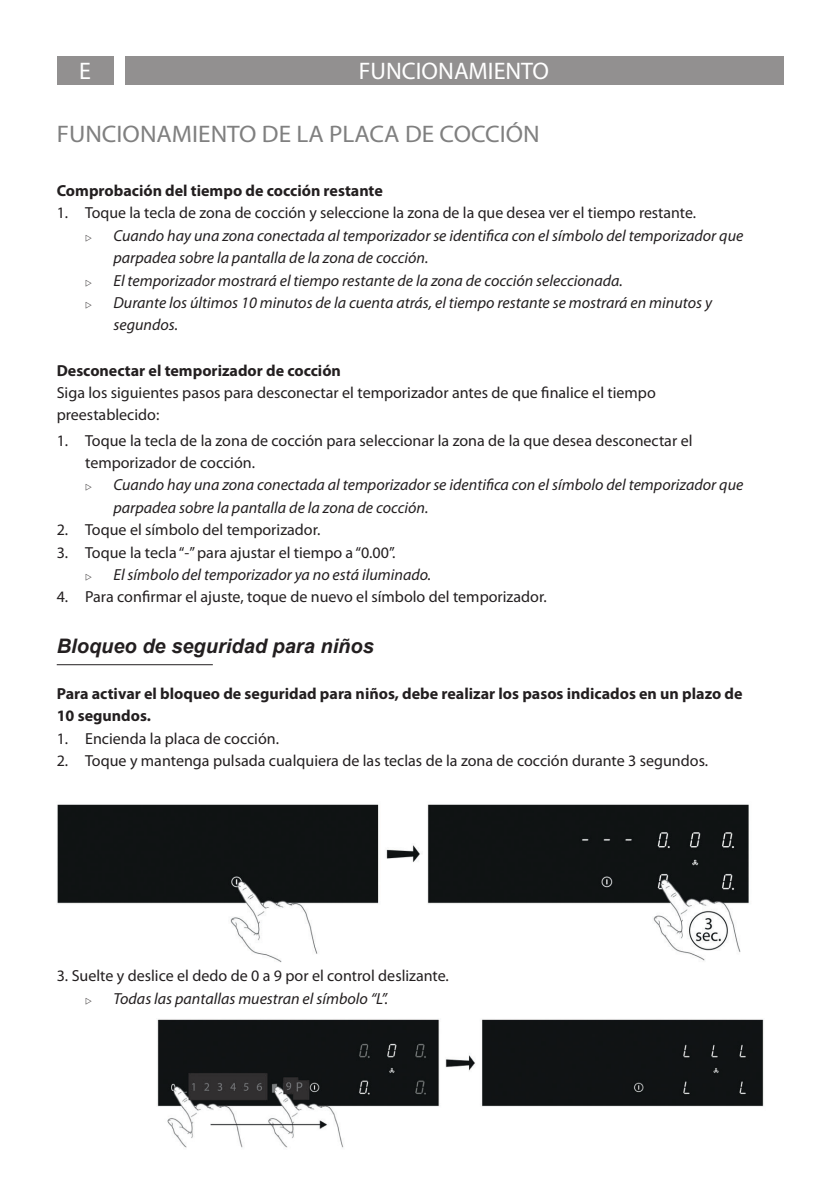
<style>
.page{position:relative;width:840px;height:1191px;background:#fff}
.page>*{position:absolute;margin:0;border:0;box-sizing:border-box;transform-origin:0 0}
.t1{font:24px "Myriad Pro";color:#fff}
.t2{font:24px "Myriad Pro";color:#808080;scale:1.05 1}
.t3{font:italic 700 20px "Arial";color:#231f20}
.t4{font:16px/22.4px "Myriad Pro";color:#231f20}
.t5{font:italic 16px/22.4px "Myriad Pro";color:#231f20}
.t6{font:700 16px/22.4px "Myriad Pro";color:#231f20}
</style>
<div class="page">
<div style="left:125px;top:57px;width:657px;height:28px;background:#929090"></div>
<div style="left:57px;top:57px;width:56px;height:28px;background:#929090"></div>
<img style="left:57px;top:804px;width:692px;height:158px">
<img style="left:157px;top:1019px;width:607px;height:129px">
<hr style="left:57px;top:664px;width:156px;height:1px;background:#231f20">
<h1 class="t1" style="left:71px;top:56px;width:29px">N LE</h1>
<h1 class="t1" style="left:314px;top:56px;width:281px">REINIGI G E ONDERHOUD</h1>
<h1 class="t1" style="left:359px;top:56px;width:192px">FUNCIONAMIENTO</h1>
<h1 class="t1" style="left:77px;top:56px;width:17px">D</h1>
<h1 class="t1" style="left:376px;top:56px;width:156px">ANWEISU G N</h1>
<p class="t2" style="left:57px;top:119px;width:461px">FUNCIONAMIENTO DE LA PLACA DE COCCIÓN</p>
<p class="t6" style="left:57px;top:179px;width:327px">Comprobación del tiempo de cocción restante</p>
<p class="t4" style="left:57px;top:201px;width:640px">1. Toque la tecla de zona de cocción y seleccione la zona de la que desea ver el tiempo restante.</p>
<p class="t5" style="left:113px;top:224px;width:631px">Cuando hay una zona conectada al temporizador se identifica con el símbolo del temporizador que parpadea sobre la pantalla de la zona de cocción.</p>
<p class="t5" style="left:113px;top:269px;width:510px">El temporizador mostrará el tiempo restante de la zona de cocción seleccionada.</p>
<p class="t5" style="left:113px;top:291px;width:599px">Durante los últimos 10 minutos de la cuenta atrás, el tiempo restante se mostrará en minutos y segundos.</p>
<p class="t6" style="left:57px;top:358px;width:285px">Desconectar el temporizador de cocción</p>
<p class="t4" style="left:57px;top:381px;width:600px">Siga los siguientes pasos para desconectar el temporizador antes de que finalice el tiempo preestablecido:</p>
<p class="t4" style="left:85px;top:429px;width:608px;text-indent:-28px">1. Toque la tecla de la zona de cocción para seleccionar la zona de la que desea desconectar el temporizador de cocción.</p>
<p class="t5" style="left:113px;top:473px;width:631px">Cuando hay una zona conectada al temporizador se identifica con el símbolo del temporizador que parpadea sobre la pantalla de la zona de cocción.</p>
<p class="t4" style="left:57px;top:518px;width:265px">2. Toque el símbolo del temporizador.</p>
<p class="t4" style="left:57px;top:541px;width:340px">3. Toque la tecla “-” para ajustar el tiempo a “0.00”.</p>
<p class="t5" style="left:113px;top:563px;width:319px">El símbolo del temporizador ya no está iluminado.</p>
<p class="t4" style="left:57px;top:585px;width:491px">4. Para confirmar el ajuste, toque de nuevo el símbolo del temporizador.</p>
<p class="t3" style="left:57px;top:633px;width:318px">Bloqueo de seguridad para niños</p>
<p class="t6" style="left:57px;top:682px;width:687px">Para activar el bloqueo de seguridad para niños, debe realizar los pasos indicados en un plazo de<br>10 segundos.</p>
<p class="t4" style="left:57px;top:727px;width:224px">1. Encienda la placa de cocción.</p>
<p class="t4" style="left:57px;top:749px;width:652px">2. Toque y mantenga pulsada cualquiera de las teclas de la zona de cocción durante 3 segundos.</p>
<p class="t4" style="left:57px;top:964px;width:393px">3. Suelte y deslice el dedo de 0 a 9 por el control deslizante.</p>
<p class="t5" style="left:113px;top:986px;width:276px">Todas las pantallas muestran el símbolo “L”.</p>
</div>
